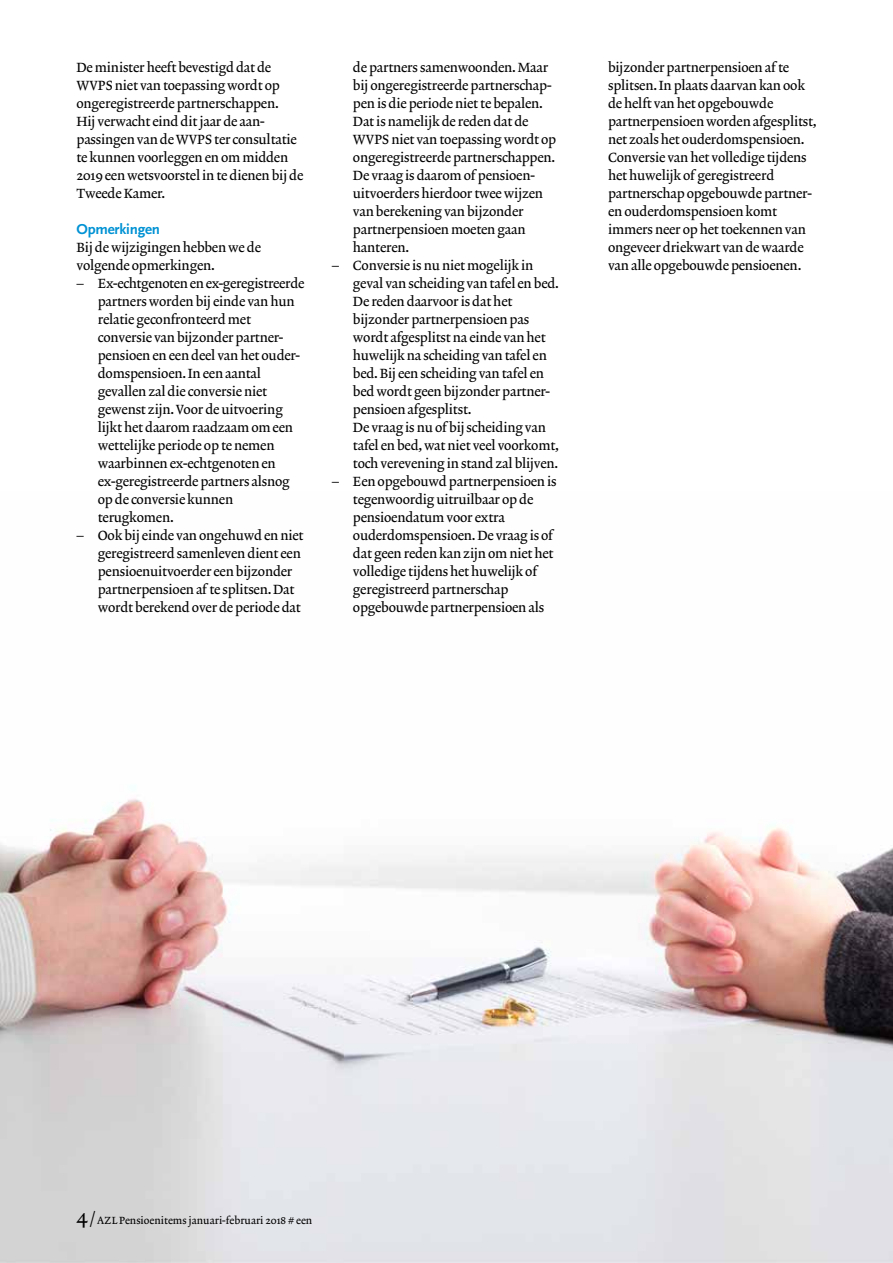
<style>
.page{position:relative;width:893px;height:1263px;background:#fff}
.page>*{position:absolute;margin:0;border:0;box-sizing:border-box;transform-origin:0 0}
.t1{font:700 15px "Scala Sans OT";letter-spacing:-.015em;color:#0092d4}
.t2{font:13.5px/18px "Lexicon No 2 Roman A";letter-spacing:-.015em;color:#000}
.t3{font:10.5px "Lexicon No 2 Roman A";color:#000}
.s1{font-size:21px}
.s2{font-size:18px}
</style>
<div class="page">
<img style="left:0;top:786px;width:893px;height:477px">
<p class="t2" style="left:77px;top:59px;width:228px">De minister heeft bevestigd dat de<br>WVPS niet van toepassing wordt op ongeregistreerde partnerschappen.<br>Hij verwacht eind dit jaar de aan&shy;passingen van de WVPS ter consultatie te kunnen voorleggen en om midden<br>2019 een wetsvoorstel in te dienen bij de<br>Tweede Kamer.</p>
<p class="t1" style="left:77px;top:221px;width:85px">Opmerkingen</p>
<p class="t2" style="left:77px;top:239px;width:186px">Bij de wijzigingen hebben we de</p>
<p class="t2" style="left:77px;top:257px;width:140px">volgende opmerkingen.</p>
<p class="t2" style="left:77px;top:275px;width:229px">− Ex-echtgenoten en ex-geregistreerde</p>
<p class="t2" style="left:98px;top:293px;width:198px">partners worden bij einde van hun</p>
<p class="t2" style="left:98px;top:311px;width:155px">relatie geconfronteerd met</p>
<p class="t2" style="left:98px;top:329px;width:186px">conversie van bijzonder partner-</p>
<p class="t2" style="left:98px;top:347px;width:204px">pensioen en een deel van het ouder-</p>
<p class="t2" style="left:98px;top:365px;width:165px">domspensioen. In een aantal</p>
<p class="t2" style="left:98px;top:383px;width:171px">gevallen zal die conversie niet</p>
<p class="t2" style="left:98px;top:401px;width:187px">gewenst zijn. Voor de uitvoering</p>
<p class="t2" style="left:98px;top:419px;width:197px">lijkt het daarom raadzaam om een</p>
<p class="t2" style="left:98px;top:437px;width:178px">wettelijke periode op te nemen</p>
<p class="t2" style="left:98px;top:455px;width:180px">waarbinnen ex-echtgenoten en</p>
<p class="t2" style="left:98px;top:473px;width:193px">ex-geregistreerde partners alsnog</p>
<p class="t2" style="left:98px;top:491px;width:137px">op de conversie kunnen</p>
<p class="t2" style="left:98px;top:509px;width:78px">terugkomen.</p>
<p class="t2" style="left:77px;top:527px;width:228px">− Ook bij einde van ongehuwd en niet</p>
<p class="t2" style="left:98px;top:545px;width:205px">geregistreerd samenleven dient een</p>
<p class="t2" style="left:98px;top:563px;width:196px">pensioenuitvoerder een bijzonder</p>
<p class="t2" style="left:98px;top:581px;width:198px">partnerpensioen af te splitsen. Dat</p>
<p class="t2" style="left:98px;top:599px;width:204px">wordt berekend over de periode dat</p>
<p class="t2" style="left:353px;top:59px;width:197px">de partners samenwoonden. Maar</p>
<p class="t2" style="left:353px;top:77px;width:200px">bij ongeregistreerde partnerschap-</p>
<p class="t2" style="left:353px;top:95px;width:191px">pen is die periode niet te bepalen.</p>
<p class="t2" style="left:353px;top:113px;width:177px">Dat is namelijk de reden dat de</p>
<p class="t2" style="left:353px;top:131px;width:205px">WVPS niet van toepassing wordt op</p>
<p class="t2" style="left:353px;top:149px;width:204px">ongeregistreerde partnerschappen.</p>
<p class="t2" style="left:353px;top:167px;width:183px">De vraag is daarom of pensioen-</p>
<p class="t2" style="left:353px;top:185px;width:192px">uitvoerders hierdoor twee wijzen</p>
<p class="t2" style="left:353px;top:203px;width:172px">van berekening van bijzonder</p>
<p class="t2" style="left:353px;top:221px;width:174px">partnerpensioen moeten gaan</p>
<p class="t2" style="left:353px;top:239px;width:58px">hanteren.</p>
<p class="t2" style="left:332px;top:257px;width:203px">− Conversie is nu niet mogelijk in</p>
<p class="t2" style="left:353px;top:275px;width:208px">geval van scheiding van tafel en bed.</p>
<p class="t2" style="left:353px;top:293px;width:161px">De reden daarvoor is dat het</p>
<p class="t2" style="left:353px;top:311px;width:178px">bijzonder partnerpensioen pas</p>
<p class="t2" style="left:353px;top:329px;width:194px">wordt afgesplitst na einde van het</p>
<p class="t2" style="left:353px;top:347px;width:195px">huwelijk na scheiding van tafel en</p>
<p class="t2" style="left:353px;top:365px;width:193px">bed. Bij een scheiding van tafel en</p>
<p class="t2" style="left:353px;top:383px;width:199px">bed wordt geen bijzonder partner-</p>
<p class="t2" style="left:353px;top:401px;width:120px">pensioen afgesplitst.</p>
<p class="t2" style="left:353px;top:419px;width:194px">De vraag is nu of bij scheiding van</p>
<p class="t2" style="left:353px;top:437px;width:207px">tafel en bed, wat niet veel voorkomt,</p>
<p class="t2" style="left:353px;top:455px;width:207px">toch verevening in stand zal blijven.</p>
<p class="t2" style="left:332px;top:473px;width:226px">− Een opgebouwd partnerpensioen is</p>
<p class="t2" style="left:353px;top:491px;width:182px">tegenwoordig uitruilbaar op de</p>
<p class="t2" style="left:353px;top:509px;width:153px">pensioendatum voor extra</p>
<p class="t2" style="left:353px;top:527px;width:202px">ouderdomspensioen. De vraag is of</p>
<p class="t2" style="left:353px;top:545px;width:202px">dat geen reden kan zijn om niet het</p>
<p class="t2" style="left:353px;top:563px;width:186px">volledige tijdens het huwelijk of</p>
<p class="t2" style="left:353px;top:581px;width:157px">geregistreerd partnerschap</p>
<p class="t2" style="left:353px;top:599px;width:193px">opgebouwde partnerpensioen als</p>
<p class="t2" style="left:608px;top:59px;width:210px">bijzonder partnerpensioen af te splitsen. In plaats daarvan kan ook de helft van het opgebouwde partnerpensioen worden afgesplitst, net zoals het ouderdomspensioen.<br>Conversie van het volledige tijdens het huwelijk of geregistreerd partnerschap opgebouwde partner&shy;en ouderdomspensioen komt immers neer op het toekennen van ongeveer driekwart van de waarde van alle opgebouwde pensioenen.</p>
<p class="t3" style="left:77px;top:1214px;width:237px"><span class="s1">4</span><span class="s2">/</span> AZL Pensioenitems januari-februari 2018 # een</p>
</div>
